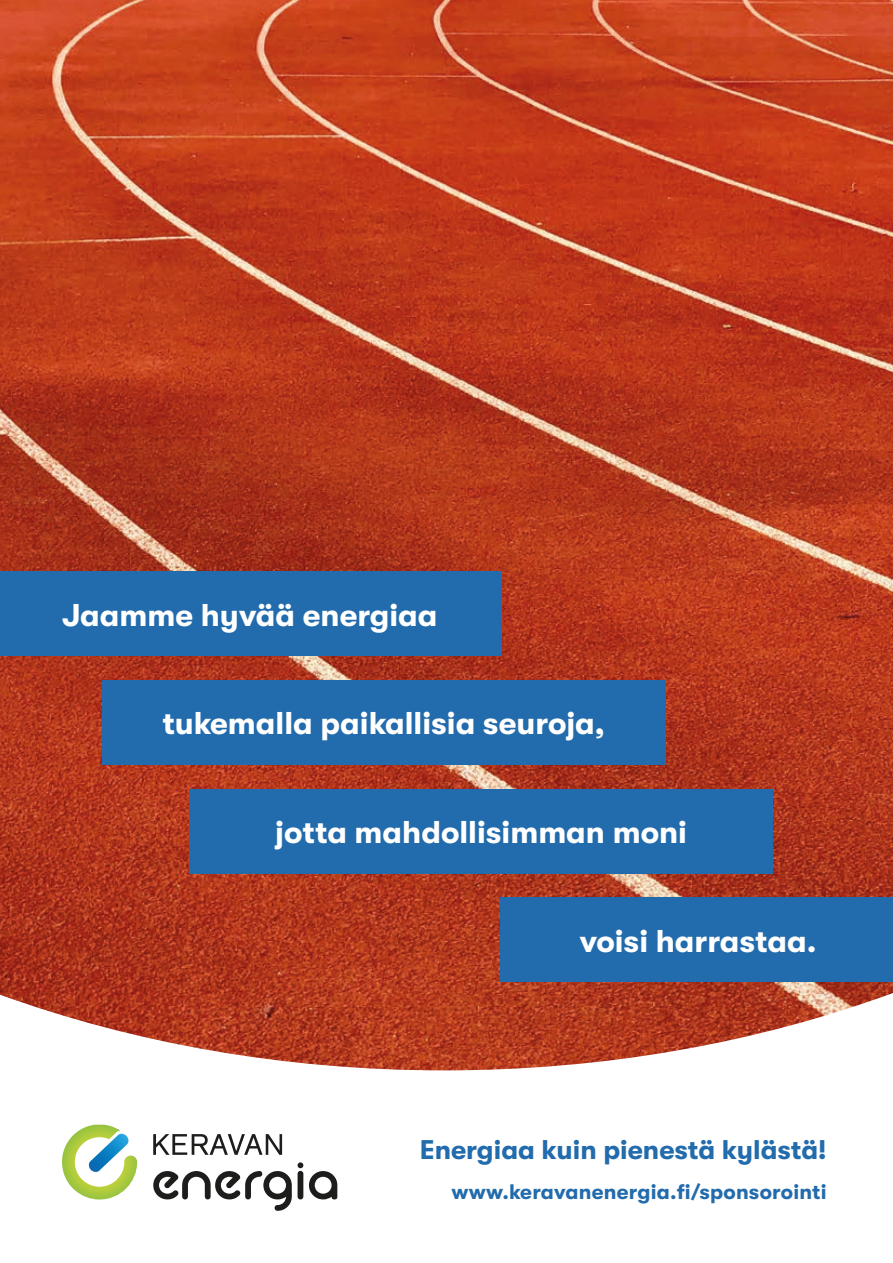
<style>
.page{position:relative;width:893px;height:1263px;background:#fff}
.page>*{position:absolute;margin:0;border:0;box-sizing:border-box;transform-origin:0 0}
.t1{font:700 31.5px "GT Walsheim";color:#fff}
.t2{font:700 27px "GT Walsheim";color:#226bac}
.t3{font:700 21px "GT Walsheim";letter-spacing:.01em;color:#226bac}
</style>
<div class="page">
<img style="left:0;top:0;width:893px;height:1070px">
<svg style="left:153px;top:1134px;width:129px;height:21px"></svg>
<svg style="left:153px;top:1171px;width:139px;height:39px"></svg>
<svg style="left:298px;top:1162px;width:5px;height:37px"></svg>
<svg style="left:309px;top:1171px;width:28px;height:28px"></svg>
<svg style="left:62px;top:1125px;width:75px;height:74px"></svg>
<div style="left:0;top:571px;width:502px;height:85px;background:#226bac"></div>
<div style="left:102px;top:680px;width:563px;height:85px;background:#226bac"></div>
<div style="left:189px;top:789px;width:584px;height:84px;background:#226bac"></div>
<div style="left:500px;top:897px;width:393px;height:85px;background:#226bac"></div>
<p class="t1" style="left:62px;top:597px;width:377px">Jaamme hyvää energiaa</p>
<p class="t1" style="left:162px;top:706px;width:444px">tukemalla paikallisia seuroja,</p>
<p class="t1" style="left:275px;top:814px;width:413px">jotta mahdollisimman moni</p>
<p class="t1" style="left:580px;top:923px;width:238px">voisi harrastaa.</p>
<p class="t2" style="left:420px;top:1135px;width:408px">Energiaa kuin pienestä kylästä!</p>
<p class="t3" style="left:452px;top:1180px;width:376px">www.keravanenergia.fi/sponsorointi</p>
</div>
